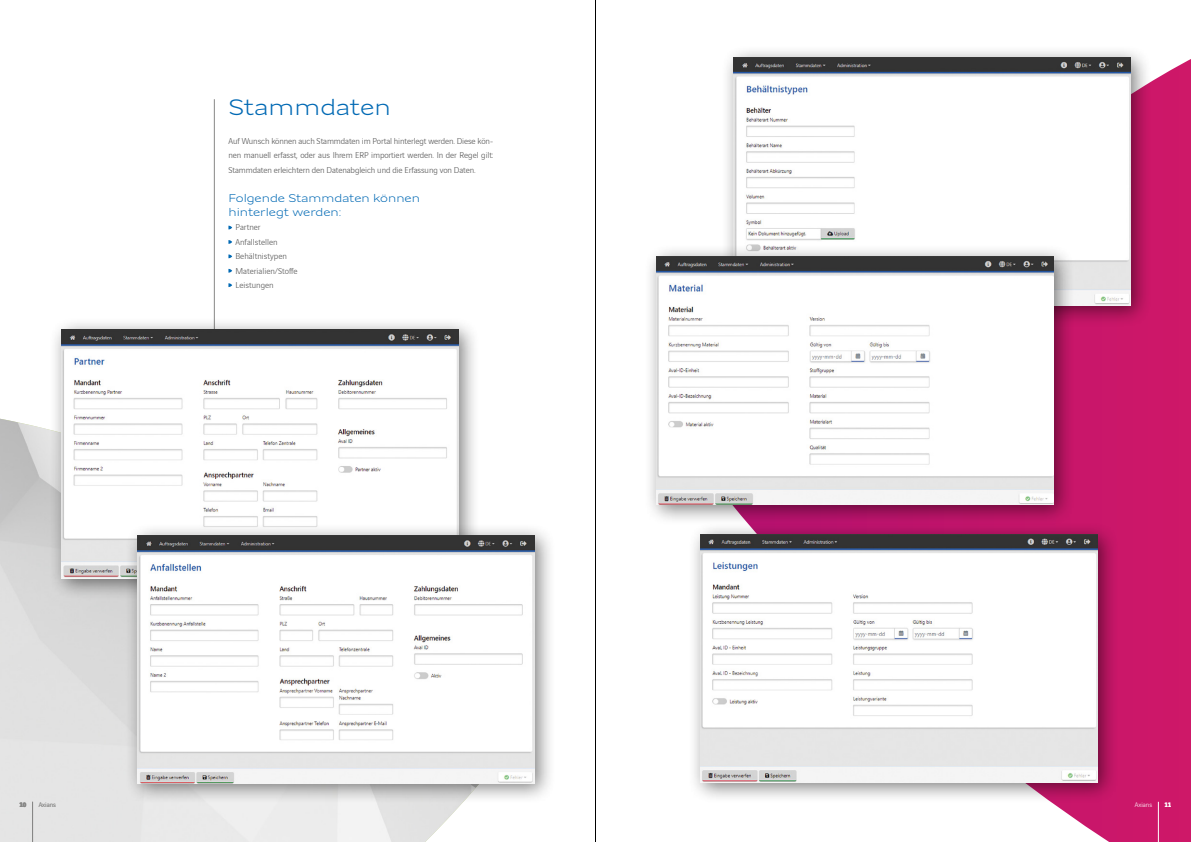
<style>
.page{position:relative;width:1191px;height:842px;background:#fff}
.page>*{position:absolute;margin:0;border:0;box-sizing:border-box;transform-origin:0 0}
.t1{font:300 24px "Vinci Sans Expanded";color:#0069b4}
.t2{font:300 12px/14.4px "Vinci Sans Expanded";color:#0069b4}
.t3{font:300 9px/14.4px "Vinci Sans";color:#565656;text-align:justify}
.t4{font:300 7px "Vinci Sans";color:#878786}
.t5{font:300 7px "Vinci Sans";color:#fff}
.t6{font:900 7px "Vinci Sans";color:#878786}
.t7{font:900 7px "Vinci Sans";color:#fff}
</style>
<div class="page">
<div style="left:1054px;top:59px;width:137px;height:783px;background:#cd1769"></div>
<hr style="left:1158px;top:802px;width:1px;height:40px;background:#fff">
<hr style="left:214px;top:99px;width:1px;height:309px;background:#878786">
<hr style="left:32px;top:802px;width:1px;height:40px;background:#878786">
<svg style="left:228px;top:226px;width:4px;height:3px"></svg>
<svg style="left:228px;top:240px;width:4px;height:4px"></svg>
<svg style="left:228px;top:254px;width:4px;height:4px"></svg>
<svg style="left:228px;top:269px;width:4px;height:4px"></svg>
<svg style="left:228px;top:283px;width:4px;height:4px"></svg>
<div style="left:48px;top:317px;width:432px;height:283px;background:#000;opacity:.5"></div>
<img style="left:61px;top:330px;width:397px;height:249px">
<div style="left:720px;top:45px;width:431px;height:282px;background:#000;opacity:.5"></div>
<img style="left:733px;top:58px;width:397px;height:247px">
<div style="left:125px;top:523px;width:431px;height:282px;background:#000;opacity:.5"></div>
<img style="left:137px;top:536px;width:397px;height:247px">
<div style="left:643px;top:244px;width:432px;height:283px;background:#000;opacity:.5"></div>
<img style="left:656px;top:256px;width:397px;height:249px">
<div style="left:687px;top:522px;width:432px;height:282px;background:#000;opacity:.5"></div>
<img style="left:700px;top:534px;width:397px;height:249px">
<hr style="left:595px;top:0;width:1px;height:842px;background:#000">
<h1 class="t1" style="left:228px;top:91px;width:164px">Stammdaten</h1>
<p class="t3" style="left:228px;top:133px;width:267px">Auf Wunsch können auch Stammdaten im Portal hinterlegt werden. Diese kön&shy;nen manuell erfasst, oder aus Ihrem ERP importiert werden. In der Regel gilt:<br>Stammdaten erleichtern den Datenabgleich und die Erfassung von Daten.</p>
<h2 class="t2" style="left:228px;top:190px;width:193px">Folgende Stammdaten können hinterlegt werden:</h2>
<p class="t3" style="left:235px;top:220px;width:64px;text-align:left">Partner<br>Anfallstellen<br>Behältnistypen<br>Materialien/Stoffe<br>Leistungen</p>
<p class="t6" style="left:19px;top:798px;width:8px">10</p>
<p class="t4" style="left:39px;top:799px;width:19px">Axians</p>
<p class="t5" style="left:1134px;top:799px;width:19px">Axians</p>
<p class="t7" style="left:1164px;top:798px;width:8px">11</p>
</div>
